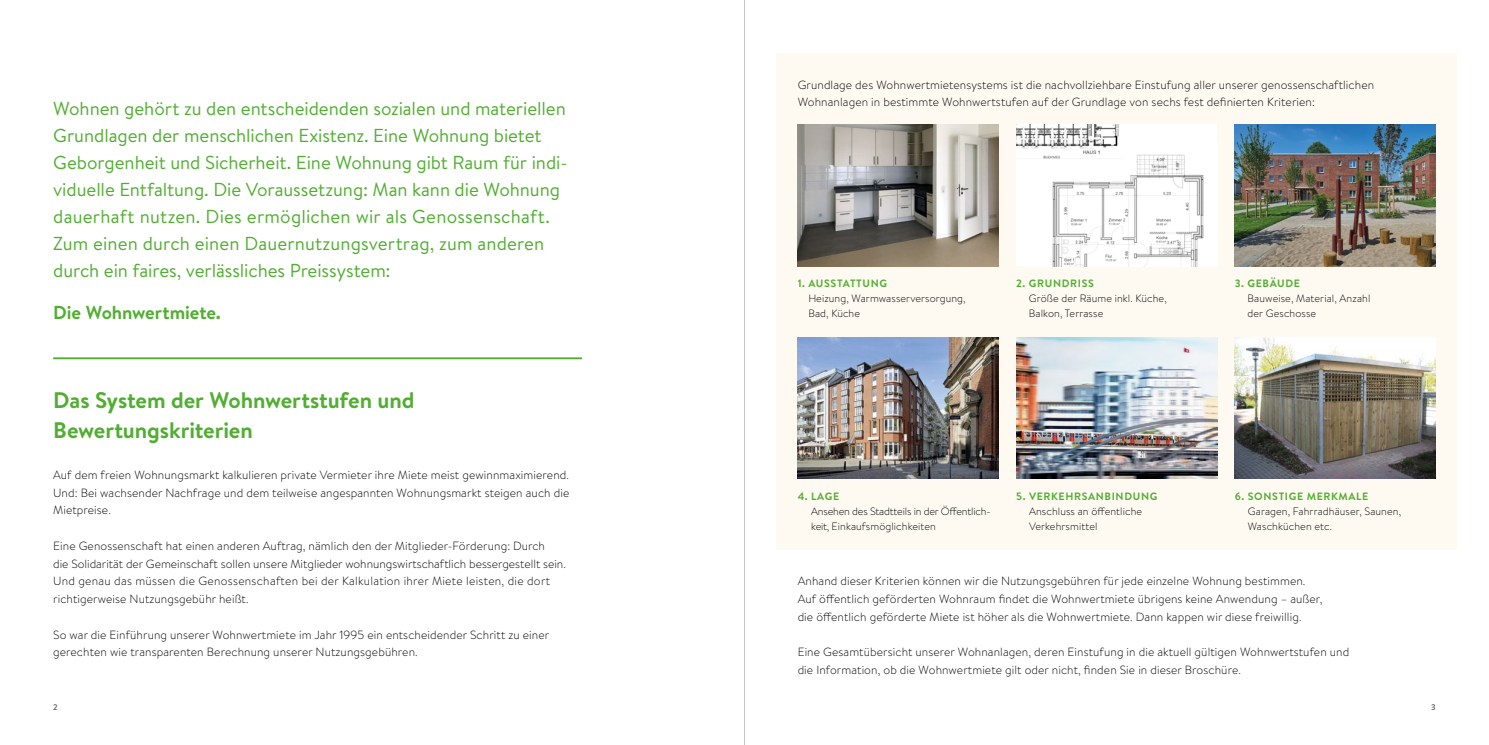
<style>
.page{position:relative;width:1489px;height:745px;background:#fff}
.page>*{position:absolute;margin:0;border:0;box-sizing:border-box;transform-origin:0 0}
.t1{font:700 22.5px/30px "Brandon Text";letter-spacing:-.005em;color:#52ae32}
.t2{font:18.75px/26.9px "Brandon Text";color:#52ae32}
.t3{font:700 18.75px "Brandon Text";letter-spacing:-.005em;color:#52ae32}
.t4{font:300 11.88px/17.8px "Brandon Text";letter-spacing:.01em;color:#000}
.t5{font:300 10.62px/15px "Brandon Text";letter-spacing:.01em;color:#000}
.t6{font:700 10.62px "Brandon Text";letter-spacing:.06em;color:#52ae32}
.t7{font:300 10.62px/15px "Brandon Text";letter-spacing:-.015em;color:#000}
.t8{font:500 8.12px "Brandon Text";color:#555454}
</style>
<div class="page">
<div style="left:776px;top:53px;width:680px;height:496px;background:#fef9f1"></div>
<img style="left:797px;top:124px;width:201px;height:142px">
<img style="left:1016px;top:337px;width:201px;height:141px">
<img style="left:1234px;top:124px;width:201px;height:142px">
<img style="left:797px;top:337px;width:201px;height:141px">
<div style="left:1016px;top:124px;width:201px;height:142px;background:#fff"></div>
<img style="left:1043px;top:154px;width:161px;height:112px">
<img style="left:1016px;top:124px;width:107px;height:34px">
<hr style="left:53px;top:357px;width:529px;height:2px;background:#52ae32">
<img style="left:1234px;top:337px;width:201px;height:141px">
<hr style="left:744px;top:0;width:1px;height:744px;background:#c6c6c6">
<p class="t2" style="left:53px;top:94px;width:516px">Wohnen gehört zu den entscheidenden sozialen und materiellen Grundlagen der menschlichen Existenz. Eine Wohnung bietet Geborgenheit und Sicherheit. Eine Wohnung gibt Raum für indi&shy;viduelle Entfaltung. Die Voraussetzung: Man kann die Wohnung dauerhaft nutzen. Dies ermöglichen wir als Genossenschaft.<br>Zum einen durch einen Dauernutzungsvertrag, zum anderen durch ein faires, verlässliches Preissystem:</p>
<h2 class="t3" style="left:53px;top:299px;width:169px">Die Wohnwertmiete.</h2>
<h1 class="t1" style="left:53px;top:384px;width:363px">Das System der Wohnwertstufen und<br>Bewertungskriterien</h1>
<p class="t4" style="left:53px;top:465px;width:517px;text-align:justify">Auf dem freien Wohnungsmarkt kalkulieren private Vermieter ihre Miete meist gewinnmaximierend.<br>Und: Bei wachsender Nachfrage und dem teilweise angespannten Wohnungsmarkt steigen auch die Mietpreise.</p>
<p class="t4" style="left:53px;top:536px;width:514px">Eine Genossenschaft hat einen anderen Auftrag, nämlich den der Mitglieder-Förderung: Durch<br>die Solidarität der Gemeinschaft sollen unsere Mitglieder wohnungswirtschaftlich bessergestellt sein.<br>Und genau das müssen die Genossenschaften bei der Kalkulation ihrer Miete leisten, die dort richtigerweise Nutzungsgebühr heißt.</p>
<p class="t4" style="left:53px;top:624px;width:497px">So war die Einführung unserer Wohnwertmiete im Jahr 1995 ein entscheidender Schritt zu einer gerechten wie transparenten Berechnung unserer Nutzungsgebühren.</p>
<p class="t4" style="left:797px;top:75px;width:578px">Grundlage des Wohnwertmietensystems ist die nachvollziehbare Einstufung aller unserer genossenschaftlichen<br>Wohnanlagen in bestimmte Wohnwertstufen auf der Grundlage von sechs fest definierten Kriterien:</p>
<p class="t6" style="left:797px;top:275px;width:91px">1. AUSSTATTUNG</p>
<p class="t5" style="left:808px;top:290px;width:159px">Heizung, Warmwasserversorgung,<br>Bad, Küche</p>
<p class="t6" style="left:1016px;top:275px;width:79px">2. GRUNDRISS</p>
<p class="t5" style="left:1028px;top:290px;width:139px">Größe der Räume inkl. Küche,<br>Balkon, Terrasse</p>
<p class="t6" style="left:1234px;top:275px;width:67px">3. GEBÄUDE</p>
<p class="t5" style="left:1247px;top:290px;width:124px">Bauweise, Material, Anzahl der Geschosse</p>
<p class="t6" style="left:797px;top:488px;width:43px">4. LAGE</p>
<p class="t7" style="left:811px;top:502px;width:181px">Ansehen des Stadtteils in der Öffentlich&shy;keit, Einkaufsmöglichkeiten</p>
<p class="t6" style="left:1016px;top:488px;width:143px">5. VERKEHRSANBINDUNG</p>
<p class="t5" style="left:1029px;top:502px;width:115px">Anschluss an öffentliche<br>Verkehrsmittel</p>
<p class="t6" style="left:1234px;top:488px;width:135px">6. SONSTIGE MERKMALE</p>
<p class="t5" style="left:1247px;top:502px;width:155px">Garagen, Fahrradhäuser, Saunen,<br>Waschküchen etc.</p>
<p class="t4" style="left:797px;top:571px;width:526px">Anhand dieser Kriterien können wir die Nutzungsgebühren für jede einzelne Wohnung bestimmen.<br>Auf öffentlich geförderten Wohnraum findet die Wohnwertmiete übrigens keine Anwendung – außer, die öffentlich geförderte Miete ist höher als die Wohnwertmiete. Dann kappen wir diese freiwillig.</p>
<p class="t4" style="left:797px;top:642px;width:553px">Eine Gesamtübersicht unserer Wohnanlagen, deren Einstufung in die aktuell gültigen Wohnwertstufen und die Information, ob die Wohnwertmiete gilt oder nicht, finden Sie in dieser Broschüre.</p>
<p class="t8" style="left:53px;top:700px;width:6px">2</p>
<p class="t8" style="left:1430px;top:700px;width:6px">3</p>
</div>
